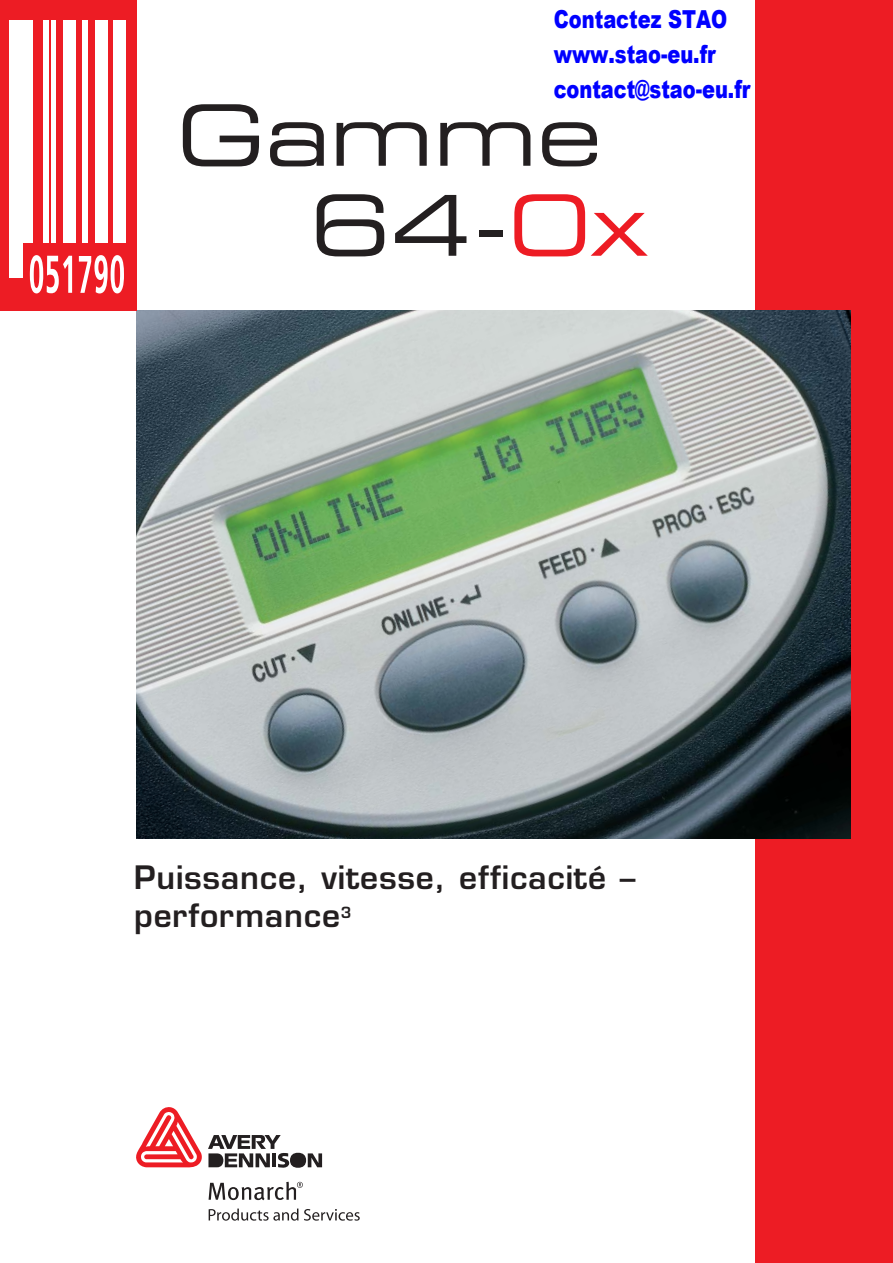
<style>
.page{position:relative;width:893px;height:1263px;background:#fff}
.page>*{position:absolute;margin:0;border:0;box-sizing:border-box;transform-origin:0 0}
.t1{font:84px/90px "Eurostile Extended Two";color:#231f20}
.t2{font:600 31.5px/37.8px "Eurostile";letter-spacing:.025em;color:#231f20}
.t3{font:900 24.75px/35px "Arial";letter-spacing:-.005em;color:#00f;scale:.78 1}
.s1{color:#ed1c24}
</style>
<div class="page">
<div style="left:756px;top:0;width:137px;height:1263px;background:#ed1c24"></div>
<svg style="left:208px;top:1135px;width:114px;height:33px"></svg>
<svg style="left:136px;top:1107px;width:66px;height:60px"></svg>
<svg style="left:209px;top:1182px;width:94px;height:18px"></svg>
<svg style="left:209px;top:1208px;width:151px;height:13px"></svg>
<img style="left:136px;top:310px;width:714px;height:528px">
<div style="left:0;top:18px;width:136px;height:292px;background:#ed1c24"></div>
<div style="left:10px;top:18px;width:23px;height:260px;background:#fff"></div>
<div style="left:44px;top:18px;width:5px;height:260px;background:#fff"></div>
<hr style="left:52px;top:18px;width:4px;height:260px;background:#fff">
<div style="left:63px;top:18px;width:13px;height:260px;background:#fff"></div>
<div style="left:83px;top:18px;width:5px;height:260px;background:#fff"></div>
<div style="left:95px;top:18px;width:13px;height:260px;background:#fff"></div>
<div style="left:113px;top:18px;width:13px;height:260px;background:#fff"></div>
<div style="left:23px;top:243px;width:108px;height:61px;background:#ed1c24"></div>
<svg style="left:30px;top:255px;width:42px;height:39px"></svg>
<svg style="left:79px;top:255px;width:45px;height:39px"></svg>
<div style="left:0;top:0;width:136px;height:19px;background:#ed1c24"></div>
<p class="t3" style="left:554px;top:4px;width:254px">Contactez STAO www.stao-eu.fr contact@stao-eu.fr</p>
<h1 class="t1" style="left:310px;top:98px;width:340px;text-indent:-134px">Gamme<br>64-<span class="s1">0x</span></h1>
<p class="t2" style="left:134px;top:862px;width:503px">Puissance, vitesse, efficacité – performance<sup>3</sup></p>
</div>
